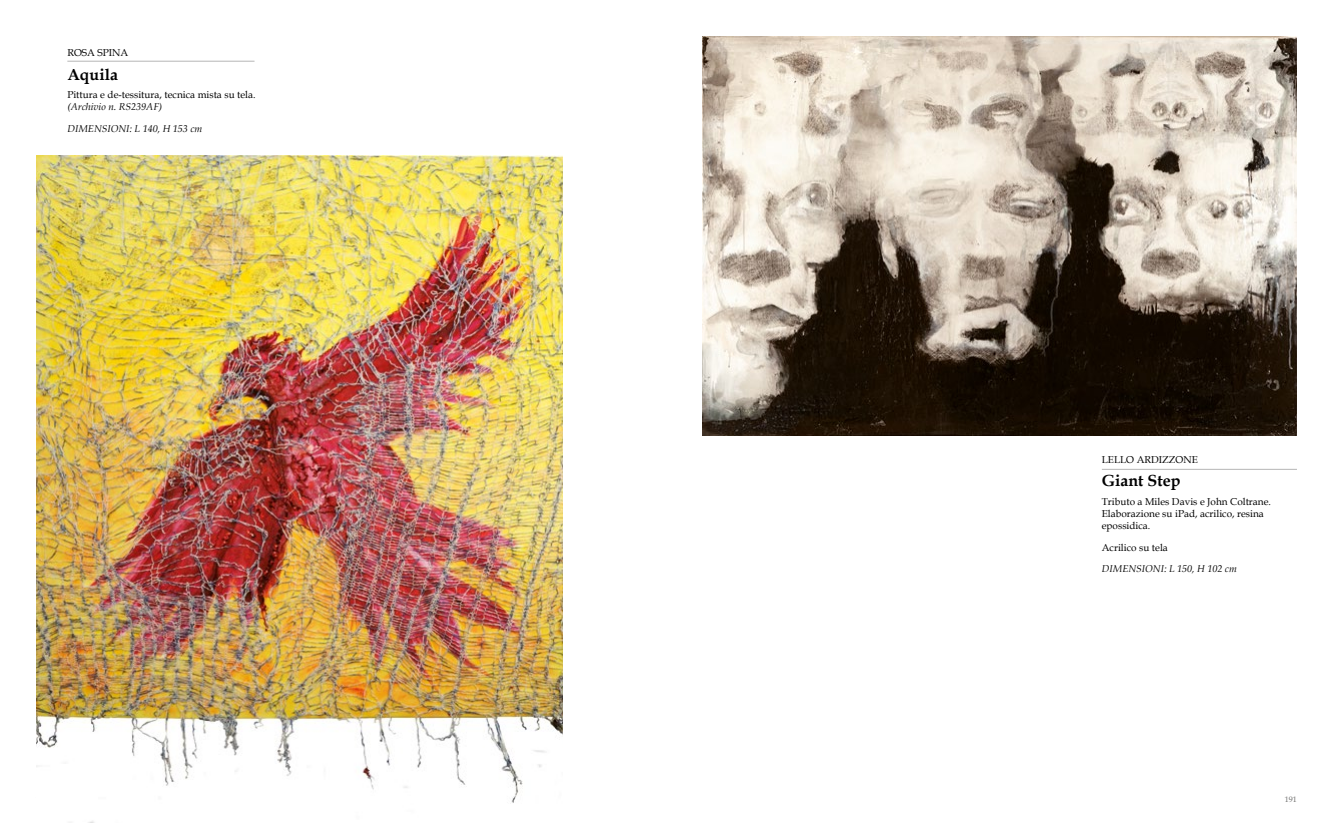
<style>
.page{position:relative;width:1333px;height:823px;background:#fff}
.page>*{position:absolute;margin:0;border:0;box-sizing:border-box;transform-origin:0 0}
.t1{font:700 16px "Book Antiqua";color:#000}
.t2{font:10px/12px "Book Antiqua";color:#000}
.t3{font:italic 10px/21.6px "Book Antiqua";color:#000}
.t4{font:8px "Book Antiqua";color:#727271}
</style>
<div class="page">
<img style="left:36px;top:155px;width:526px;height:667px">
<hr style="left:67px;top:61px;width:187px;height:1px;background:#000">
<img style="left:702px;top:36px;width:594px;height:399px">
<hr style="left:1101px;top:468px;width:195px;height:1px;background:#000">
<p class="t2" style="left:67px;top:47px;width:62px">ROSA SPINA</p>
<h1 class="t1" style="left:67px;top:63px;width:52px">Aquila</h1>
<p class="t2" style="left:67px;top:89px;width:190px">Pittura e de-tessitura, tecnica mista su tela.</p>
<p class="t3" style="left:67px;top:96px;width:136px">(Archivio n. RS239AF)<br>DIMENSIONI: L 140, H 153 cm</p>
<p class="t2" style="left:1101px;top:453px;width:97px">LELLO ARDIZZONE</p>
<h1 class="t1" style="left:1101px;top:470px;width:80px">Giant Step</h1>
<p class="t2" style="left:1101px;top:495px;width:171px">Tributo a Miles Davis e John Coltrane.<br>Elaborazione su iPad, acrilico, resina epossidica.</p>
<p class="t2" style="left:1101px;top:540px;width:68px">Acrilico su tela</p>
<p class="t3" style="left:1101px;top:557px;width:136px">DIMENSIONI: L 150, H 102 cm</p>
<p class="t4" style="left:1284px;top:793px;width:13px">191</p>
</div>
